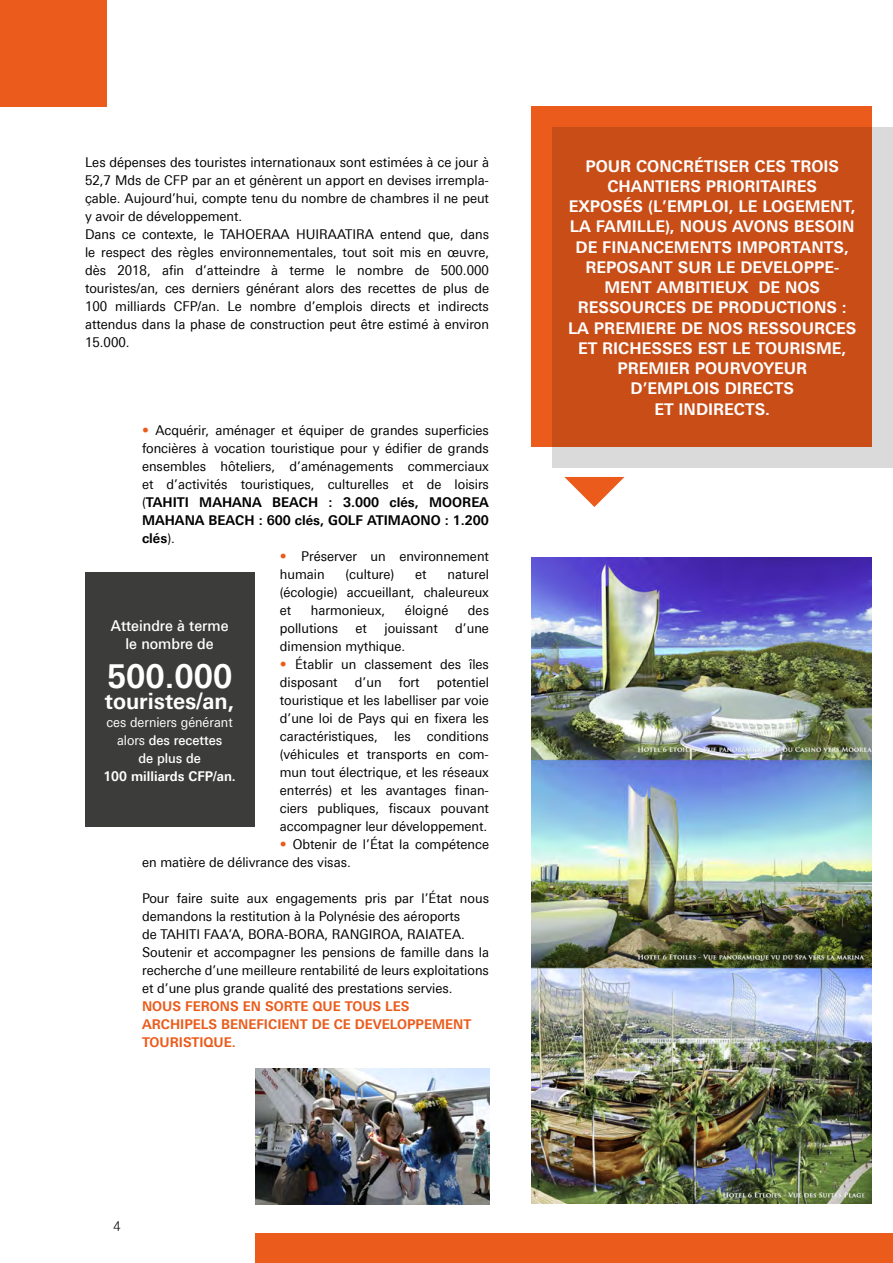
<style>
.page{position:relative;width:893px;height:1263px;background:#fff}
.page>*{position:absolute;margin:0;border:0;box-sizing:border-box;transform-origin:0 0}
.t1{font:700 33px "Univers Next Pro";color:#fff;scale:.93 1}
.t2{font:700 22.5px "Univers Next Pro";color:#fff;scale:.93 1}
.t3{font:700 16.2px/20.2px "Univers Next Pro";color:#fff;text-align:center;scale:.96 1}
.t4{font:500 15px/18px "Univers Next Pro";color:#fff;text-align:center;scale:.93 1}
.t5{font:13.5px/18px "Univers Next Pro";color:#000;scale:.95 1}
.t6{font:700 13.5px/18px "Univers Next Pro";color:#eb5b1b;scale:.95 1}
.t7{font:13.5px/18px "Univers Next Pro";color:#fff;text-align:center;scale:.93 1}
.t8{font:700 13.5px "Univers Next Pro";color:#fff;scale:.93 1}
.t9{font:300 13.5px "Roboto";color:#000}
.s1{color:#eb5b1b}
.s2{font-weight:700}
.s3{font-weight:500}
</style>
<div class="page">
<div style="left:531px;top:106px;width:341px;height:340px;background:#eb5b1b"></div>
<svg style="left:553px;top:128px;width:340px;height:340px;background:#ca5d2d"></svg>
<svg style="left:564px;top:477px;width:60px;height:30px"></svg>
<div style="left:0;top:0;width:106px;height:106px;background:#eb5b1b"></div>
<div style="left:255px;top:1233px;width:638px;height:30px;background:#eb5b1b"></div>
<div style="left:85px;top:573px;width:169px;height:254px;background:#3c3c3b"></div>
<img style="left:531px;top:557px;width:341px;height:646px">
<img style="left:255px;top:1068px;width:234px;height:136px">
<p class="t5" style="left:85px;top:154px;width:427px">Les dépenses des touristes internationaux sont estimées à ce jour à 52,7 Mds de CFP par an et génèrent un apport en devises irrempla&shy;çable. Aujourd’hui, compte tenu du nombre de chambres il ne peut y avoir de développement.<br>Dans ce contexte, le TAHOERAA HUIRAATIRA entend que, dans le respect des règles environnementales, tout soit mis en œuvre, dès 2018, afin d’atteindre à terme le nombre de 500.000 touristes/an, ces derniers générant alors des recettes de plus de 100 milliards CFP/an. Le nombre d’emplois directs et indirects attendus dans la phase de construction peut être estimé à environ 15.000.</p>
<p class="t5" style="left:142px;top:422px;width:367px;text-align:justify"><span class="s1">•</span> Acquérir, aménager et équiper de grandes superficies foncières à vocation touristique pour y édifier de grands ensembles hôteliers, d’aménagements commerciaux et d’activités touristiques, culturelles et de loisirs (<span class="s2">TAHITI MAHANA BEACH : 3.000 clés, MOOREA MAHANA BEACH : 600 clés, GOLF ATIMAONO : 1.200 clés</span>).</p>
<p class="t5" style="left:280px;top:548px;width:222px"><span class="s1">•</span> Préserver un environnement humain</p>
<p class="t5" style="left:280px;top:566px;width:222px;text-align:justify;text-indent:168px">naturel (écologie) accueillant, chaleureux et</p>
<p class="t5" style="left:345px;top:566px;width:53px">(culture)</p>
<p class="t5" style="left:415px;top:566px;width:14px">et</p>
<p class="t5" style="left:311px;top:602px;width:80px">harmonieux,</p>
<p class="t5" style="left:405px;top:602px;width:47px">éloigné</p>
<p class="t5" style="left:468px;top:602px;width:24px">des</p>
<p class="t5" style="left:280px;top:620px;width:63px">pollutions</p>
<p class="t5" style="left:356px;top:620px;width:14px">et</p>
<p class="t5" style="left:384px;top:620px;width:58px">jouissant</p>
<p class="t5" style="left:455px;top:620px;width:37px">d’une</p>
<p class="t5" style="left:280px;top:638px;width:133px">dimension mythique.</p>
<p class="t5" style="left:280px;top:656px;width:222px"><span class="s1">•</span> Établir un classement des îles disposant</p>
<p class="t4" style="left:111px;top:616px;width:128px">Atteindre à terme le nombre de</p>
<h1 class="t1" style="left:107px;top:656px;width:136px">500.000</h1>
<h2 class="t2" style="left:105px;top:687px;width:141px">touristes/an,</h2>
<p class="t7" style="left:107px;top:713px;width:137px">ces derniers générant alors <span class="s3">des recettes<br>de plus de</span></p>
<p class="t8" style="left:103px;top:768px;width:144px">100 milliards CFP/an.</p>
<p class="t5" style="left:355px;top:674px;width:30px">d’un</p>
<p class="t5" style="left:399px;top:674px;width:23px">fort</p>
<p class="t5" style="left:280px;top:674px;width:222px;text-align:justify;text-indent:157px">potentiel touristique et les labelliser par voie d’une loi de Pays qui en fixera les caractéristiques, les conditions (véhicules et transports en com&shy;mun tout électrique, et les réseaux enterrés) et les avantages finan&shy;ciers publiques, fiscaux pouvant accompagner leur développement.</p>
<p class="t5" style="left:142px;top:836px;width:367px;text-indent:138px"><span class="s1">•</span> Obtenir de l’État la compétence en matière de délivrance des visas.</p>
<p class="t5" style="left:142px;top:890px;width:367px">Pour faire suite aux engagements pris par l’État nous demandons la restitution à la Polynésie des aéroports<br>de TAHITI FAA’A, BORA-BORA, RANGIROA, RAIATEA.<br>Soutenir et accompagner les pensions de famille dans la recherche d’une meilleure rentabilité de leurs exploitations et d’une plus grande qualité des prestations servies.</p>
<p class="t6" style="left:142px;top:997px;width:348px">NOUS FERONS EN SORTE QUE TOUS LES<br>ARCHIPELS BENEFICIENT DE CE DEVELOPPEMENT<br>TOURISTIQUE.</p>
<p class="t9" style="left:113px;top:1216px;width:9px">4</p>
<p class="t3" style="left:568px;top:156px;width:302px">POUR CONCRÉTISER CES TROIS<br>CHANTIERS PRIORITAIRES<br>EXPOSÉS (L’EMPLOI, LE LOGEMENT,<br>LA FAMILLE), NOUS AVONS BESOIN<br>DE FINANCEMENTS IMPORTANTS,<br>REPOSANT SUR LE DEVELOPPE-<br>MENT AMBITIEUX DE NOS<br>RESSOURCES DE PRODUCTIONS :<br>LA PREMIERE DE NOS RESSOURCES<br>ET RICHESSES EST LE TOURISME,<br>PREMIER POURVOYEUR<br>D’EMPLOIS DIRECTS<br>ET INDIRECTS.</p>
</div>
